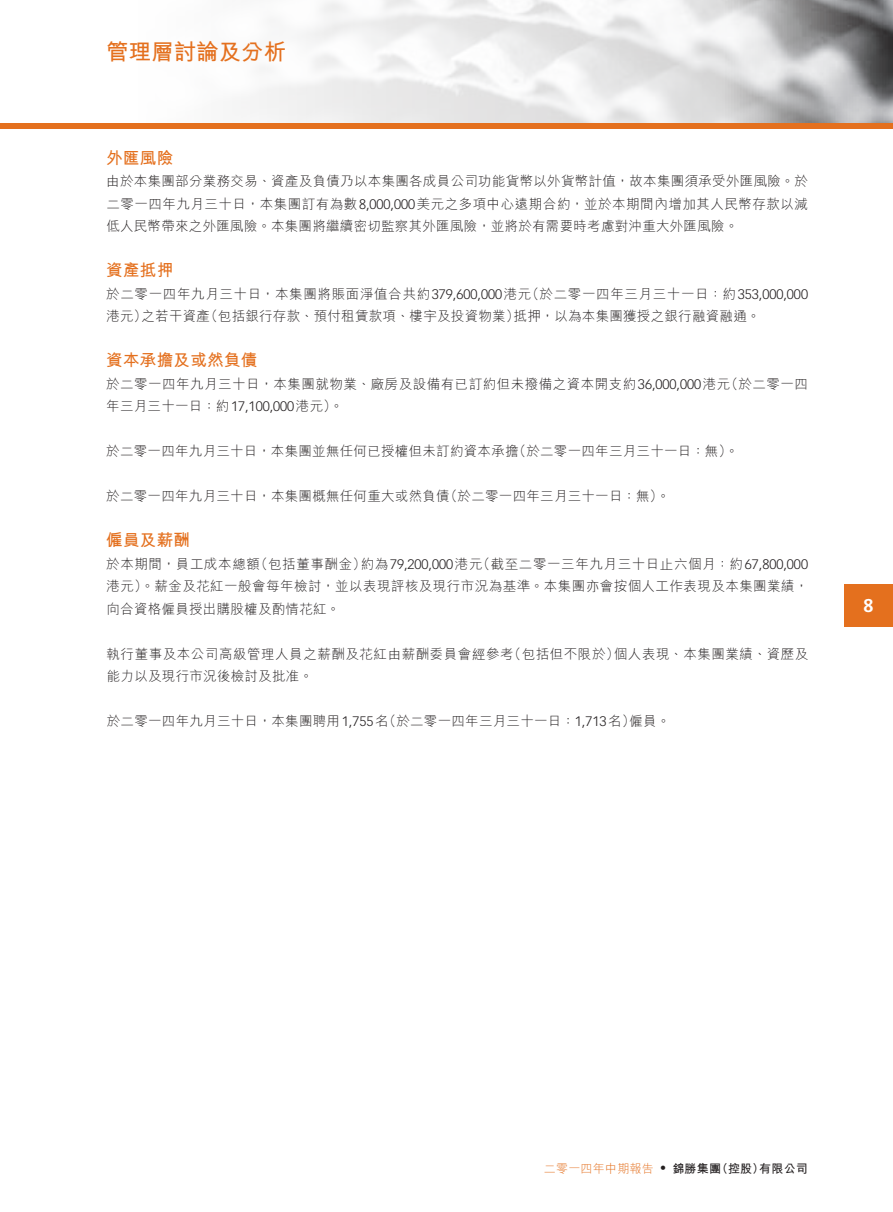
<style>
.page{position:relative;width:893px;height:1212px;background:#fff}
.page>*{position:absolute;margin:0;border:0;box-sizing:border-box;transform-origin:0 0}
.t1{font:700 22.5px "M Hei HK";color:#e4701e}
.t2{font:700 18px "Vectora LT Std";color:#fff}
.t3{font:700 16.5px "M Hei HK";letter-spacing:.02em;color:#e4701e}
.t4{font:300 13.5px/22.5px "M Hei HK";letter-spacing:.02em;color:#231f20}
.t5{font:300 13.5px/22.5px "M Hei HK";letter-spacing:.05em;color:#231f20}
.t6{font:300 13.5px/22.5px "M Hei HK";letter-spacing:.04em;color:#231f20}
.t7{font:300 13.5px "M Hei HK";letter-spacing:.045em;color:#231f20}
.t8{font:300 13.5px "Vectora LT Std";color:#231f20}
.t9{font:700 12px "M Hei HK";letter-spacing:.02em;color:#231f20}
.t10{font:300 12px "M Hei HK";letter-spacing:.02em;color:#e4701e}
.t11{font:300 12px "Vectora LT Std";color:#231f20}
.s1{font-family:"Vectora LT Std"}
.s2{font-family:"M Hei HK"}
</style>
<div class="page">
<img style="left:241px;top:0;width:652px;height:123px">
<div style="left:0;top:123px;width:893px;height:6px;background:#e4701e"></div>
<div style="left:844px;top:585px;width:49px;height:42px;background:#e4701e"></div>
<h1 class="t1" style="left:106px;top:36px;width:181px">管理層討論及分析</h1>
<p class="t3" style="left:106px;top:146px;width:68px">外匯風險</p>
<p class="t4" style="left:106px;top:170px;width:703px;text-align:justify">由於本集團部分業務交易、資產及負債乃以本集團各成員公司功能貨幣以外貨幣計值，故本集團須承受外匯風險。於二零一四年九月三十日，本集團訂有為數<span class="s1">8,000,000</span>美元之多項中心遠期合約，並於本期間內增加其人民幣存款以減低人民幣帶來之外匯風險。本集團將繼續密切監察其外匯風險，並將於有需要時考慮對沖重大外匯風險。</p>
<p class="t3" style="left:106px;top:258px;width:68px">資產抵押</p>
<p class="t5" style="left:526px;top:282px;width:284px">（於二零一四年三月三十一日：約<span class="s1">353,000,000</span></p>
<p class="t5" style="left:514px;top:282px;width:248px;text-indent:-407px">於二零一四年九月三十日，本集團將賬面淨值合共約<span class="s1">379,600,000</span>港元<br>抵押，以為本集團獲授之銀行融資融通。</p>
<p class="t4" style="left:106px;top:305px;width:42px">港元）</p>
<p class="t3" style="left:106px;top:348px;width:153px">資本承擔及或然負債</p>
<p class="t4" style="left:204px;top:305px;width:316px">（包括銀行存款、預付租賃款項、樓宇及投資物業）</p>
<p class="t4" style="left:141px;top:305px;width:70px">之若干資產</p>
<p class="t4" style="left:725px;top:372px;width:85px">（於二零一四</p>
<p class="t4" style="left:106px;top:372px;width:626px">於二零一四年九月三十日，本集團就物業、廠房及設備有已訂約但未撥備之資本開支約<span class="s1">36,000,000</span>港元年三月三十一日：約<span class="s1">17,100,000</span>港元。(</p>
<p class="t4" style="left:513px;top:440px;width:227px">（於二零一四年三月三十一日：無。(</p>
<p class="t4" style="left:106px;top:440px;width:414px">於二零一四年九月三十日，本集團並無任何已授權但未訂約資本承擔</p>
<p class="t4" style="left:444px;top:485px;width:227px">（於二零一四年三月三十一日：無。(</p>
<p class="t4" style="left:106px;top:485px;width:345px">於二零一四年九月三十日，本集團概無任何重大或然負債</p>
<p class="t3" style="left:106px;top:528px;width:85px">僱員及薪酬</p>
<p class="t4" style="left:254px;top:552px;width:113px">（包括董事酬金）</p>
<p class="t7" style="left:477px;top:557px;width:333px">（截至二零一三年九月三十日止六個月：約<span class="s1">67,800,000</span></p>
<p class="t4" style="left:106px;top:552px;width:703px">於本期間，員工成本總額<br>港元）。薪金及花紅一般會每年檢討，並以表現評核及現行市況為基準。本集團亦會按個人工作表現及本集團業績，向合資格僱員授出購股權及酌情花紅。</p>
<p class="t6" style="left:614px;top:642px;width:196px">個人表現、本集團業績、資歷及</p>
<p class="t8" style="left:361px;top:556px;width:123px"><span class="s2">約為</span>79,200,000<span class="s2">港元</span></p>
<p class="t6" style="left:107px;top:642px;width:408px">執行董事及本公司高級管理人員之薪酬及花紅由薪酬委員會經參考能力以及現行市況後檢討及批准。</p>
<p class="t4" style="left:508px;top:642px;width:113px">（包括但不限於）</p>
<p class="t4" style="left:107px;top:710px;width:530px">於二零一四年九月三十日，本集團聘用<span class="s1">1,755</span> （名於二零一四年三月三十一日：<span class="s1">1,713</span>名）</p>
<p class="t4" style="left:629px;top:710px;width:42px">僱員。</p>
<h2 class="t2" style="left:863px;top:595px;width:12px">8</h2>
<p class="t10" style="left:544px;top:1162px;width:111px">二零一四年中期報告</p>
<p class="t9" style="left:672px;top:1160px;width:50px">錦勝集團</p>
<p class="t9" style="left:716px;top:1160px;width:50px">（控股）</p>
<p class="t9" style="left:759px;top:1160px;width:50px">有限公司</p>
<p class="t11" style="left:660px;top:1161px;width:7px">•</p>
</div>
